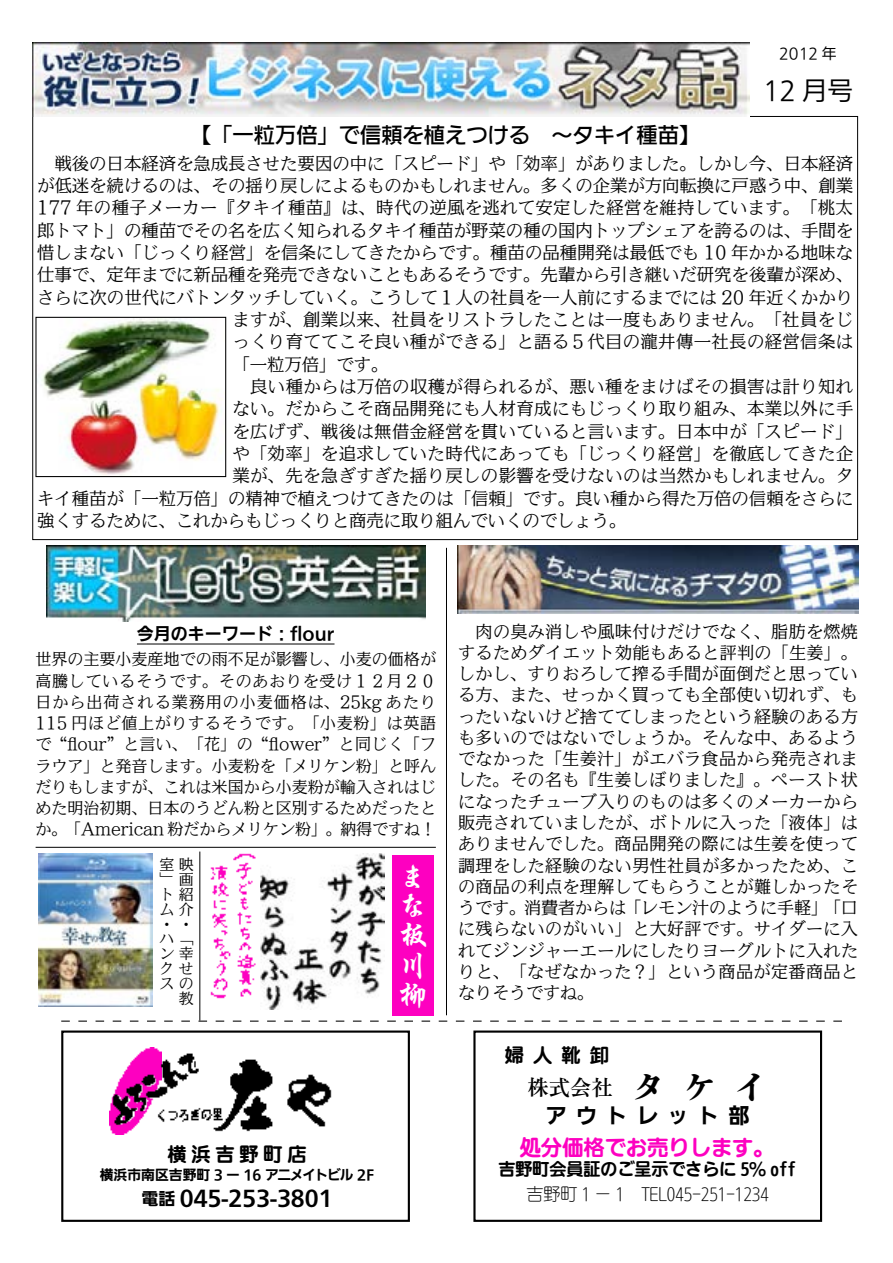
<style>
.page{position:relative;width:893px;height:1263px;background:#fff}
.page>*{position:absolute;margin:0;border:0;box-sizing:border-box;transform-origin:0 0}
.t1{font:29.7px/29.7px "P Gyo IWA HW Bd";color:#fff}
.t2{font:100 25.5px "Iwa UD Go Dsp Pro";color:#000}
.t3{font:500 21.3px "Iwa UD Go Dsp Pro";color:#000}
.t4{font:700 21.3px "Iwa UD Go Dsp Pro";color:#000}
.t5{font:21.3px "SUDRGIWA HW Bd";color:#fd00c0}
.t6{font:700 21.3px "PO Min IWA";color:#000}
.t7{font:21.3px "SUD Go Dsp IWA HW Bd";letter-spacing:.435em;color:#000}
.t8{font:19.2px "SUDRGIWA HW Bd";letter-spacing:.25em;color:#000}
.t9{font:700 19.2px "SUDRGIWA";color:#000}
.t10{font:100 17.4px "Iwa UD Min Pro";letter-spacing:.005em;color:#000}
.t11{font:100 17.4px "Iwa UD Min Pro";letter-spacing:.025em;color:#000}
.t12{font:100 16.95px/21.3px "Iwa UD Min Pro";letter-spacing:.025em;color:#000;text-align:justify}
.t13{font:16.95px "SUDRGIWA HW Lt";color:#000}
.t14{font:16.95px "SUDRGIWA HW Bd";color:#000}
.t15{font:700 16.95px "Iwa UD Go Dsp Pro";color:#000}
.t16{font:100 15.9px/21.3px "Iwa UD Min Pro";letter-spacing:.005em;color:#000;text-align:justify}
.t17{font:100 14.85px/14.9px "Iwa UD Min Pro";color:#000}
.t18{font:100 14.85px "Iwa UD Go Dsp Pro";color:#000}
.t19{font:700 13.8px "Iwa UD Go Dsp Pro";color:#000}
.s1{font-size:16.95px}
.s2{font-family:"PO Min IWA HW Hv";font-weight:400;font-size:34.05px}
</style>
<div class="page">
<svg style="left:61px;top:1020px;width:781px;height:2px"></svg>
<div style="left:61px;top:1030px;width:349px;height:192px;border:2px solid #000"></div>
<div style="left:473px;top:1030px;width:349px;height:192px;border:2px solid #000"></div>
<img style="left:47px;top:546px;width:378px;height:76px">
<hr style="left:137px;top:644px;width:197px;height:1px;background:#000">
<img style="left:457px;top:546px;width:402px;height:68px">
<hr style="left:36px;top:847px;width:400px;height:1px;background:#000">
<hr style="left:200px;top:851px;width:1px;height:169px;background:#000">
<hr style="left:446px;top:548px;width:1px;height:467px;background:#000">
<div style="left:393px;top:855px;width:41px;height:160px;background:#fd00c0"></div>
<img style="left:260px;top:854px;width:124px;height:155px">
<img style="left:109px;top:1047px;width:223px;height:88px">
<img style="left:33px;top:43px;width:716px;height:73px">
<img style="left:210px;top:853px;width:46px;height:146px">
<img style="left:38px;top:854px;width:114px;height:153px">
<img style="left:37px;top:319px;width:184px;height:156px">
<div style="left:35px;top:317px;width:191px;height:160px;border:1px solid #000"></div>
<p class="t18" style="left:779px;top:43px;width:59px">2012 年</p>
<h2 class="t2" style="left:763px;top:73px;width:92px">12 月号</h2>
<p class="t3" style="left:190px;top:120px;width:512px">【「一粒万倍」で信頼を植えつける　～タキイ種苗】</p>
<p class="t10" style="left:37px;top:150px;width:817px">　戦後の日本経済を急成長させた要因の中に「スピード」や「効率」がありました。しかし今、日本経済</p>
<p class="t10" style="left:37px;top:173px;width:817px">が低迷を続けるのは、その揺り戻しによるものかもしれません。多くの企業が方向転換に戸惑う中、創業</p>
<p class="t10" style="left:37px;top:195px;width:817px">177 年の種子メーカー『タキイ種苗』は、時代の逆風を逃れて安定した経営を維持しています。「桃太</p>
<p class="t10" style="left:37px;top:217px;width:817px">郎トマト」の種苗でその名を広く知られるタキイ種苗が野菜の種の国内トップシェアを誇るのは、手間を</p>
<p class="t10" style="left:37px;top:240px;width:817px">惜しまない「じっくり経営」を信条にしてきたからです。種苗の品種開発は最低でも 10 年かかる地味な</p>
<p class="t10" style="left:37px;top:262px;width:817px">仕事で、定年までに新品種を発売できないこともあるそうです。先輩から引き継いだ研究を後輩が深め、</p>
<p class="t10" style="left:37px;top:284px;width:817px">さらに次の世代にバトンタッチしていく。こうして１人の社員を一人前にするまでには 20 年近くかかり</p>
<p class="t11" style="left:232px;top:307px;width:622px">ますが、創業以来、社員をリストラしたことは一度もありません。「社員をじ</p>
<p class="t11" style="left:232px;top:329px;width:622px">っくり育ててこそ良い種ができる」と語る５代目の瀧井傳一社長の経営信条は</p>
<p class="t10" style="left:232px;top:351px;width:157px">「一粒万倍」です。</p>
<p class="t11" style="left:232px;top:374px;width:622px">　良い種からは万倍の収穫が得られるが、悪い種をまけばその損害は計り知れ</p>
<p class="t11" style="left:232px;top:396px;width:622px">ない。だからこそ商品開発にも人材育成にもじっくり取り組み、本業以外に手</p>
<p class="t11" style="left:232px;top:418px;width:622px">を広げず、戦後は無借金経営を貫いていると言います。日本中が「スピード」</p>
<p class="t11" style="left:232px;top:441px;width:622px">や「効率」を追求していた時代にあっても「じっくり経営」を徹底してきた企</p>
<p class="t11" style="left:232px;top:463px;width:622px">業が、先を急ぎすぎた揺り戻しの影響を受けないのは当然かもしれません。タ</p>
<p class="t10" style="left:37px;top:485px;width:817px">キイ種苗が「一粒万倍」の精神で植えつけてきたのは「信頼」です。良い種から得た万倍の信頼をさらに</p>
<p class="t10" style="left:37px;top:508px;width:591px">強くするために、これからもじっくりと商売に取り組んでいくのでしょう。</p>
<p class="t15" style="left:137px;top:621px;width:199px">今月のキーワード：flour</p>
<p class="t16" style="left:35px;top:649px;width:402px">世界の主要小麦産地での雨不足が影響し、小麦の価格が高騰しているそうです。そのあおりを受け１２月２０日から出荷される業務用の小麦価格は、25kg あたり115 円ほど値上がりするそうです。「小麦粉」は英語で“flour”と言い、「花」の“flower”と同じく「フラウア」と発音します。小麦粉を「メリケン粉」と呼んだりもしますが、これは米国から小麦粉が輸入されはじめた明治初期、日本のうどん粉と区別するためだったとか。「American 粉だからメリケン粉」。納得ですね！</p>
<p class="t17" style="left:160px;top:857px;width:35px">室映」画ト<br>ム介・<br>ハ「ン幸ク<br>スの</p>
<p class="t17" style="left:179px;top:879px;width:16px;line-height:29.7px">紹・</p>
<p class="t17" style="left:179px;top:954px;width:16px;line-height:29.7px">せ教</p>
<h1 class="t1" style="left:398px;top:861px;width:30px">まな板川柳</h1>
<p class="t8" style="left:168px;top:1144px;width:140px">横浜吉野町店</p>
<p class="t19" style="left:100px;top:1165px;width:276px">横浜市南区吉野町 3 ー 16 アニメイトビル 2F</p>
<p class="t4" style="left:141px;top:1182px;width:193px"><span class="s1">電話</span> 045-253-3801</p>
<p class="t12" style="left:458px;top:621px;width:401px">　肉の臭み消しや風味付けだけでなく、脂肪を燃焼するためダイエット効能もあると評判の「生姜」。しかし、すりおろして搾る手間が面倒だと思っている方、また、せっかく買っても全部使い切れず、もったいないけど捨ててしまったという経験のある方も多いのではないでしょうか。そんな中、あるようでなかった「生姜汁」がエバラ食品から発売されました。その名も『生姜しぼりました』。ペースト状になったチューブ入りのものは多くのメーカーから販売されていましたが、ボトルに入った「液体」はありませんでした。商品開発の際には生姜を使って調理をした経験のない男性社員が多かったため、この商品の利点を理解してもらうことが難しかったそうです。消費者からは「レモン汁のように手軽」「口に残らないのがいい」と大好評です。サイダーに入れてジンジャーエールにしたりヨーグルトに入れたりと、「なぜなかった？」という商品が定番商品となりそうですね。</p>
<p class="t9" style="left:505px;top:1045px;width:105px">婦人靴卸</p>
<p class="t6" style="left:528px;top:1076px;width:242px">株式会社 <span class="s2">タ ケ イ</span></p>
<p class="t7" style="left:546px;top:1105px;width:206px">アウトレット部</p>
<p class="t5" style="left:520px;top:1137px;width:257px">処分価格でお売りします。</p>
<p class="t14" style="left:498px;top:1160px;width:299px">吉野町会員証のご呈示でさらに 5％ off</p>
<p class="t13" style="left:527px;top:1186px;width:244px">吉野町 1 － 1　TEL045-251-1234</p>
</div>
